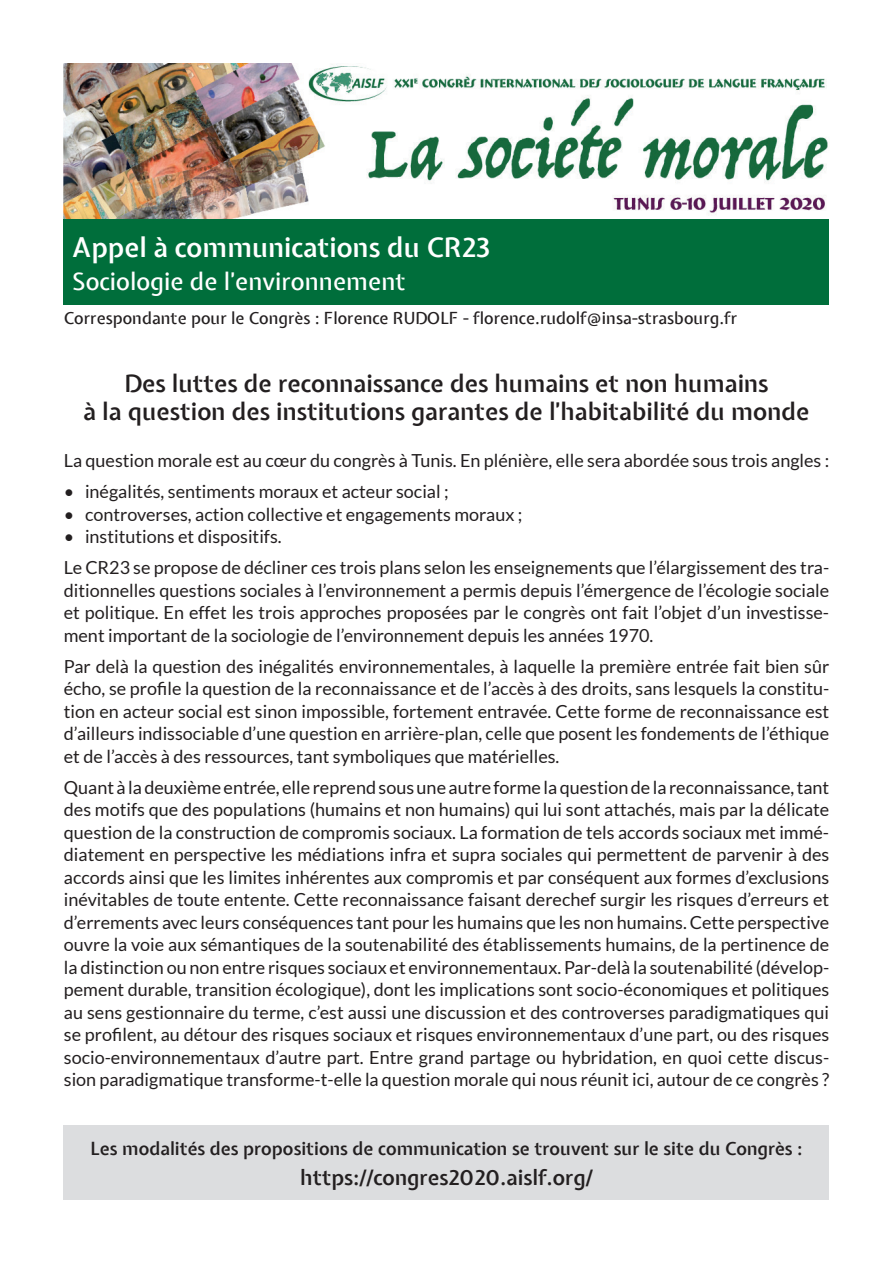
<style>
.page{position:relative;width:893px;height:1263px;background:#fff}
.page>*{position:absolute;margin:0;border:0;box-sizing:border-box;transform-origin:0 0}
.t1{font:600 27px "Expletus Sans";color:#fff}
.t2{font:600 24px/28.8px "Expletus Sans";color:#231f20;text-align:center}
.t3{font:500 24px "Expletus Sans";color:#fff}
.t4{font:600 21px "Expletus Sans";color:#231f20}
.t5{font:18px/22.5px "Lato";color:#231f20;text-align:justify}
.t6{font:600 18px "Expletus Sans";color:#231f20}
.t7{font:500 16.5px "Expletus Sans";color:#231f20}
</style>
<div class="page">
<img style="left:64px;top:64px;width:764px;height:155px">
<div style="left:64px;top:1125px;width:765px;height:74px;background:#dcdddf"></div>
<div style="left:64px;top:219px;width:765px;height:85px;background:#006e3b"></div>
<h1 class="t1" style="left:72px;top:233px;width:420px">Appel à communications du CR23</h1>
<h2 class="t3" style="left:72px;top:269px;width:335px">Sociologie de l’environnement</h2>
<p class="t7" style="left:64px;top:309px;width:675px">Correspondante pour le Congrès : Florence RUDOLF - florence.rudolf@insa-strasbourg.fr</p>
<h2 class="t2" style="left:83px;top:370px;width:727px">Des luttes de reconnaissance des humains et non humains<br>à la question des institutions garantes de l’habitabilité du monde</h2>
<p class="t5" style="left:64px;top:449px;width:767px">La question morale est au cœur du congrès à Tunis. En plénière, elle sera abordée sous trois angles :</p>
<p class="t5" style="left:64px;top:480px;width:386px">• inégalités, sentiments moraux et acteur social ;</p>
<p class="t5" style="left:64px;top:503px;width:460px">• controverses, action collective et engagements moraux ;</p>
<p class="t5" style="left:64px;top:521px;width:767px;line-height:31px">• institutions et dispositifs.<br>Le CR23 se propose de décliner ces trois plans selon les enseignements que l’élargissement des tra-</p>
<p class="t5" style="left:64px;top:579px;width:767px">ditionnelles questions sociales à l’environnement a permis depuis l’émergence de l’écologie sociale et politique. En effet les trois approches proposées par le congrès ont fait l’objet d’un investisse&shy;ment important de la sociologie de l’environnement depuis les années 1970.</p>
<p class="t5" style="left:64px;top:655px;width:767px">Par delà la question des inégalités environnementales, à laquelle la première entrée fait bien sûr écho, se profile la question de la reconnaissance et de l’accès à des droits, sans lesquels la constitu&shy;tion en acteur social est sinon impossible, fortement entravée. Cette forme de reconnaissance est d’ailleurs indissociable d’une question en arrière-plan, celle que posent les fondements de l’éthique et de l’accès à des ressources, tant symboliques que matérielles.</p>
<p class="t5" style="left:64px;top:776px;width:767px">Quant à la deuxième entrée, elle reprend sous une autre forme la question de la reconnaissance, tant des motifs que des populations (humains et non humains) qui lui sont attachés, mais par la délicate question de la construction de compromis sociaux. La formation de tels accords sociaux met immé&shy;diatement en perspective les médiations infra et supra sociales qui permettent de parvenir à des accords ainsi que les limites inhérentes aux compromis et par conséquent aux formes d’exclusions inévitables de toute entente. Cette reconnaissance faisant derechef surgir les risques d’erreurs et d’errements avec leurs conséquences tant pour les humains que les non humains. Cette perspective ouvre la voie aux sémantiques de la soutenabilité des établissements humains, de la pertinence de la distinction ou non entre risques sociaux et environnementaux. Par-delà la soutenabilité (dévelop&shy;pement durable, transition écologique), dont les implications sont socio-économiques et politiques au sens gestionnaire du terme, c’est aussi une discussion et des controverses paradigmatiques qui se profilent, au détour des risques sociaux et risques environnementaux d’une part, ou des risques socio-environnementaux d’autre part. Entre grand partage ou hybridation, en quoi cette discus&shy;sion paradigmatique transforme-t-elle la question morale qui nous réunit ici, autour de ce congrès ?</p>
<p class="t6" style="left:90px;top:1139px;width:714px">Les modalités des propositions de communication se trouvent sur le site du Congrès :</p>
<p class="t4" style="left:300px;top:1166px;width:294px">https://congres2020.aislf.org/</p>
</div>
